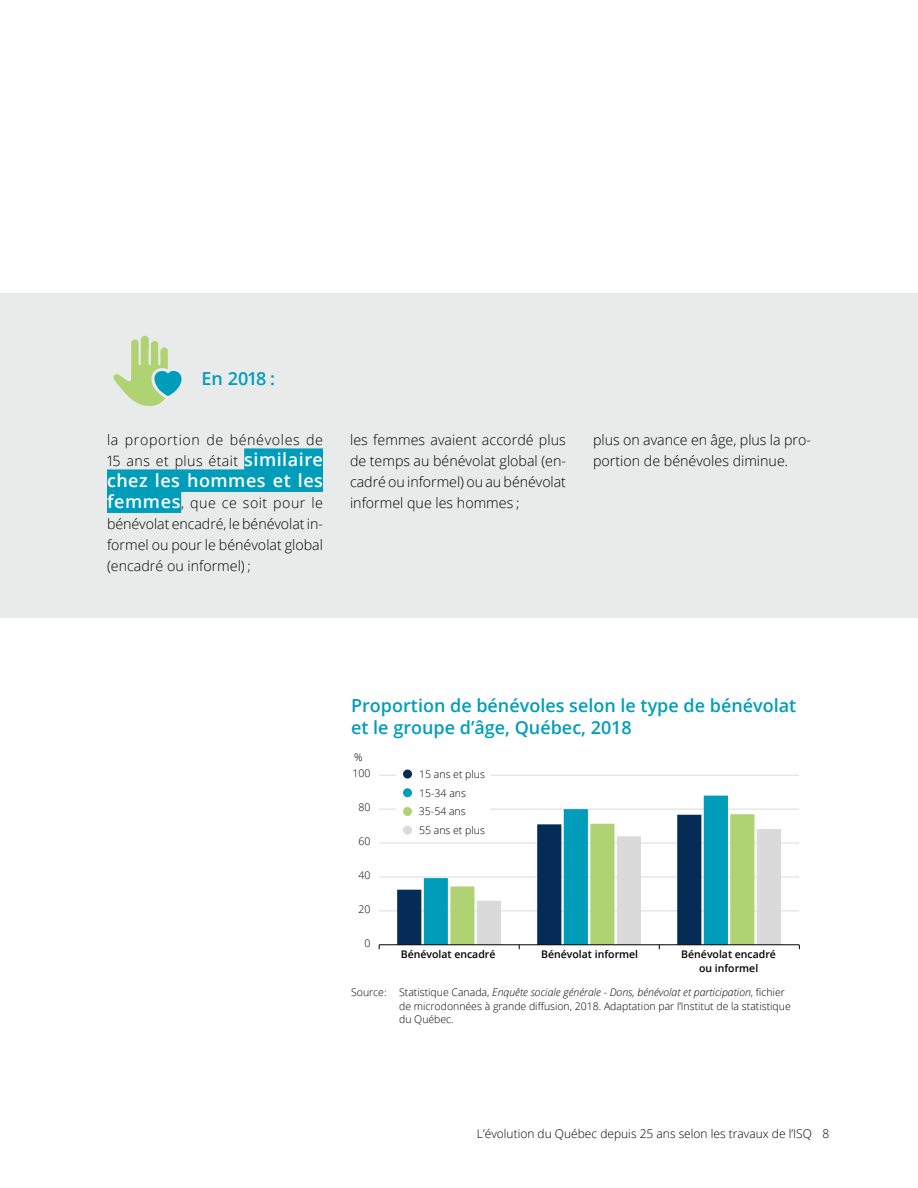
<style>
.page{position:relative;width:918px;height:1188px;background:#fff}
.page>*{position:absolute;margin:0;border:0;box-sizing:border-box;transform-origin:0 0}
.Titre{font:600 18px/21.6px "Open Sans";color:#009dba}
.Texte_courant_1_col{font:600 18px "Open Sans";letter-spacing:.025em;color:#fff}
.Texte_courant{font:600 18px "Open Sans";color:#009dba}
.Texte_courant_1_col-2{font:300 14.25px/21px "Open Sans";color:#000;text-align:justify}
.Texte_courant_1_col-3{font:300 14.25px/21px "Open Sans";letter-spacing:.045em;color:#000}
.t1{font:300 12px "Open Sans";color:#000}
.Notes_-_générales___sources{font:300 10.5px/13.5px "Open Sans";color:#000}
.t2{font:600 10.5px/13.5px "Open Sans";color:#000;text-align:center}
.s1{font-weight:600;font-size:18px;color:#fff}
.s2{font-style:italic}
</style>
<div class="page">
<div style="left:0;top:293px;width:918px;height:325px;background:#e9eaea"></div>
<hr style="left:379px;top:775px;width:420px;height:1px;background:#dadada">
<hr style="left:379px;top:809px;width:420px;height:1px;background:#dadada">
<hr style="left:379px;top:843px;width:420px;height:1px;background:#dadada">
<hr style="left:379px;top:877px;width:420px;height:1px;background:#dadada">
<hr style="left:379px;top:911px;width:420px;height:1px;background:#dadada">
<svg style="left:491px;top:796px;width:237px;height:18px"></svg>
<hr style="left:379px;top:945px;width:420px;height:1px;background:#000">
<svg style="left:397px;top:814px;width:384px;height:135px"></svg>
<div style="left:396px;top:763px;width:95px;height:76px;background:#fff"></div>
<div style="left:403px;top:826px;width:9px;height:9px;background:#dadada;border-radius:50%"></div>
<div style="left:403px;top:807px;width:9px;height:9px;background:#afd273;border-radius:50%"></div>
<div style="left:403px;top:788px;width:9px;height:9px;background:#009dba;border-radius:50%"></div>
<div style="left:403px;top:770px;width:9px;height:9px;background:#052b56;border-radius:50%"></div>
<svg style="left:113px;top:335px;width:69px;height:71px"></svg>
<div style="left:244px;top:448px;width:79px;height:23px;background:#009dba"></div>
<div style="left:107px;top:469px;width:216px;height:23px;background:#009dba"></div>
<div style="left:107px;top:490px;width:74px;height:23px;background:#009dba"></div>
<p class="Texte_courant" style="left:202px;top:366px;width:75px">En 2018 :</p>
<p class="Texte_courant_1_col-3" style="left:107px;top:429px;width:218px">la proportion de bénévoles de<br>15 ans et plus était <span class="s1">similaire</span></p>
<p class="Texte_courant_1_col" style="left:107px;top:468px;width:218px">chez les hommes et les</p>
<p class="Texte_courant_1_col-2" style="left:107px;top:492px;width:218px"><span class="s1">femmes</span>, que ce soit pour le bénévolat encadré, le bénévolat in&shy;formel ou pour le bénévolat global (encadré ou informel) ;</p>
<p class="Texte_courant_1_col-2" style="left:350px;top:429px;width:218px">les femmes avaient accordé plus de temps au bénévolat global (en&shy;cadré ou informel) ou au bénévolat informel que les hommes ;</p>
<p class="Texte_courant_1_col-2" style="left:593px;top:429px;width:219px">plus on avance en âge, plus la pro&shy;portion de bénévoles diminue.</p>
<p class="Titre" style="left:351px;top:694px;width:447px">Proportion de bénévoles selon le type de bénévolat et le groupe d’âge, Québec, 2018</p>
<p class="Notes_-_générales___sources" style="left:354px;top:750px;width:10px">%</p>
<p class="Notes_-_générales___sources" style="left:352px;top:766px;width:19px">100</p>
<p class="Notes_-_générales___sources" style="left:358px;top:800px;width:13px">80</p>
<p class="Notes_-_générales___sources" style="left:358px;top:834px;width:13px">60</p>
<p class="Notes_-_générales___sources" style="left:358px;top:868px;width:13px">40</p>
<p class="Notes_-_générales___sources" style="left:358px;top:902px;width:13px">20</p>
<p class="Notes_-_générales___sources" style="left:364px;top:936px;width:7px">0</p>
<p class="Notes_-_générales___sources" style="left:419px;top:767px;width:67px">15 ans et plus</p>
<p class="Notes_-_générales___sources" style="left:419px;top:786px;width:48px">15-34 ans</p>
<p class="Notes_-_générales___sources" style="left:419px;top:805px;width:48px">35-54 ans</p>
<p class="Notes_-_générales___sources" style="left:419px;top:823px;width:67px">55 ans et plus</p>
<p class="t2" style="left:401px;top:947px;width:96px">Bénévolat encadré</p>
<p class="t2" style="left:541px;top:947px;width:98px">Bénévolat informel</p>
<p class="t2" style="left:681px;top:947px;width:96px">Bénévolat encadré ou informel</p>
<p class="Notes_-_générales___sources" style="left:399px;top:985px;width:393px;text-indent:-48px">Source: Statistique Canada, <span class="s2">Enquête sociale générale - Dons, bénévolat et participation</span>, fichier de microdonnées à grande diffusion, 2018. Adaptation par l’Institut de la statistique du Québec.</p>
<p class="t1" style="left:477px;top:1125px;width:354px">L’évolution du Québec depuis 25 ans selon les travaux de l’ISQ 8</p>
</div>
